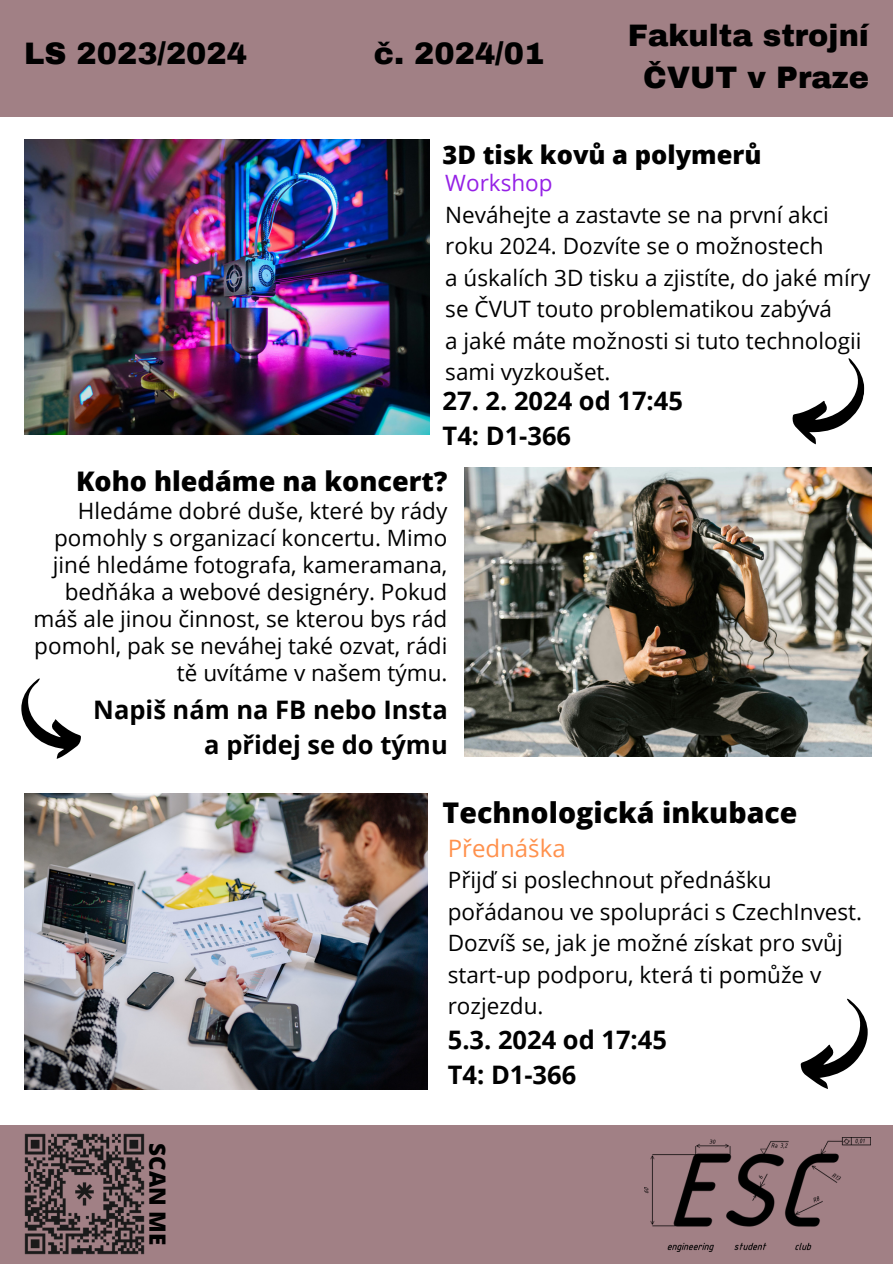
<style>
.page{position:relative;width:893px;height:1264px;background:#fff}
.page>*{position:absolute;margin:0;border:0;box-sizing:border-box;transform-origin:0 0}
.t1{font:900 30.3px/41.7px "Archivo";color:#000;text-align:center}
.t2{font:800 28.5px "Open Sans";color:#000}
.t3{font:800 27px "Open Sans";color:#000}
.t4{font:700 25.5px/34.8px "Open Sans";color:#000}
.t5{font:800 25.5px "Open Sans";color:#000}
.t6{font:24px "Open Sans";color:#ff914d}
.t7{font:22.5px/31.5px "Open Sans";color:#000}
.t8{font:22.5px "Open Sans";color:#9521e6}
.t9{font:800 22.35px "Open Sans";color:#000}
</style>
<div class="page">
<div style="left:0;top:0;width:892px;height:116px;background:#a18085"></div>
<div style="left:0;top:1125px;width:892px;height:138px;background:#a18085"></div>
<img style="left:644px;top:1137px;width:226px;height:114px">
<img style="left:24px;top:1133px;width:121px;height:121px">
<svg style="left:21px;top:678px;width:60px;height:81px"></svg>
<svg style="left:792px;top:358px;width:73px;height:87px"></svg>
<img style="left:24px;top:140px;width:405px;height:295px">
<img style="left:24px;top:793px;width:403px;height:296px">
<img style="left:465px;top:467px;width:406px;height:289px">
<svg style="left:800px;top:998px;width:67px;height:91px"></svg>
<h4 class="t1" style="left:24px;top:33px;width:224px">LS 2023/2024</h4>
<p class="t1" style="left:374px;top:33px;width:172px">č. 2024/01</p>
<p class="t1" style="left:627px;top:15px;width:243px">Fakulta strojní<br>ČVUT v Praze</p>
<p class="t5" style="left:442px;top:137px;width:320px">3D tisk kovů a polymerů</p>
<p class="t8" style="left:445px;top:167px;width:109px">Workshop</p>
<h4 class="t7" style="left:445px;top:198px;width:385px">Neváhejte a zastavte se na první akci roku 2024. Dozvíte se o možnostech</h4>
<h4 class="t7" style="left:445px;top:261px;width:426px">a úskalích 3D tisku a zjistíte, do jaké míry se ČVUT touto problematikou zabývá</h4>
<p class="t7" style="left:445px;top:324px;width:417px">a jaké máte možnosti si tuto technologii sami vyzkoušet.</p>
<p class="t4" style="left:442px;top:383px;width:242px">27. 2. 2024 od 17:45<br>T4: D1-366</p>
<p class="t3" style="left:76px;top:462px;width:373px">Koho hledáme na koncert?</p>
<h2 class="t7" style="left:34px;top:496px;width:415px;line-height:27px;text-align:right">Hledáme dobré duše, které by rády pomohly s organizací koncertu. Mimo jiné hledáme fotografa, kameramana, bedňáka a webové designéry. Pokud máš ale jinou činnost, se kterou bys rád pomohl, pak se neváhej také ozvat, rádi tě uvítáme v našem týmu.</h2>
<h3 class="t4" style="left:93px;top:691px;width:356px;text-align:right">Napiš nám na FB nebo Insta a přidej se do týmu</h3>
<p class="t2" style="left:442px;top:792px;width:356px">Technologická inkubace</p>
<p class="t6" style="left:448px;top:831px;width:119px">Přednáška</p>
<p class="t7" style="left:448px;top:863px;width:416px">Přijď si poslechnout přednášku pořádanou ve spolupráci s CzechInvest.<br>Dozvíš se, jak je možné získat pro svůj start-up podporu, která ti pomůže v rozjezdu.</p>
<p class="t9" style="left:173px;top:1142px;width:104px;rotate:90deg">SCAN ME</p>
<h4 class="t4" style="left:448px;top:1021px;width:221px">5.3. 2024 od 17:45<br>T4: D1-366</h4>
</div>
